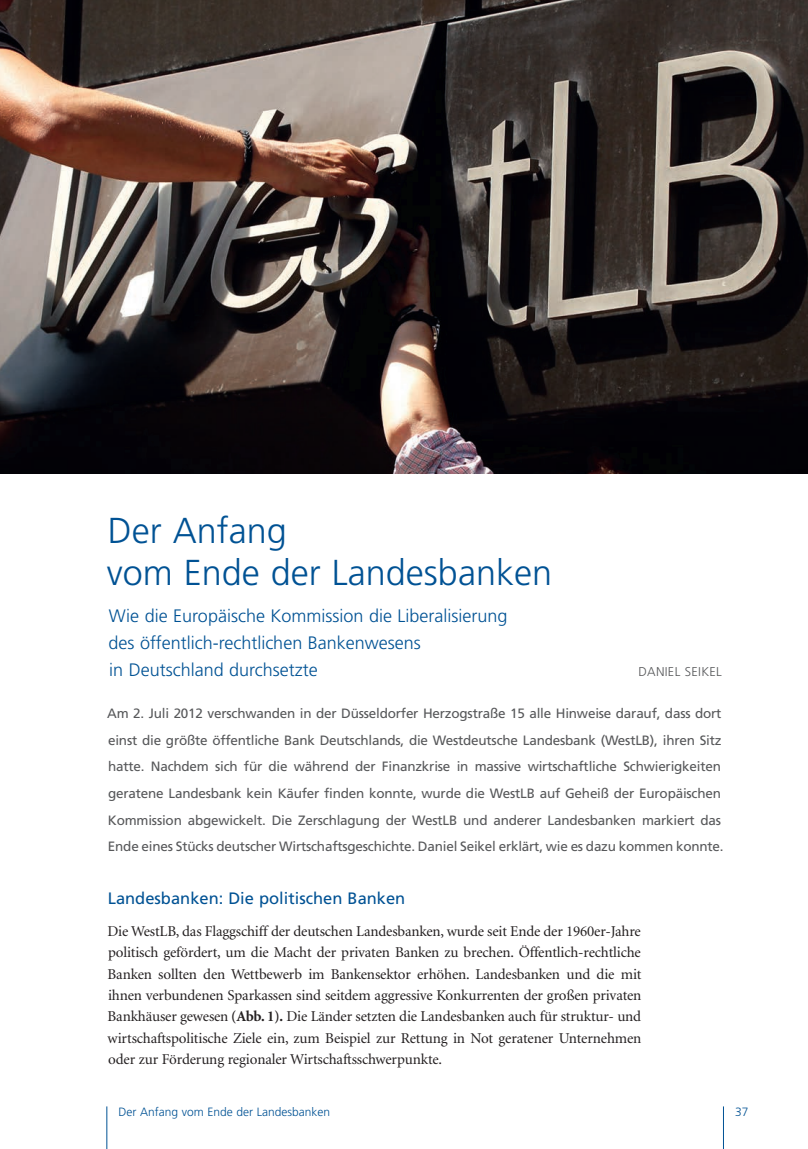
<style>
.page{position:relative;width:808px;height:1149px;background:#fff}
.page>*{position:absolute;margin:0;border:0;box-sizing:border-box;transform-origin:0 0}
.Beitrag-Titel{font:300 36px/42.5px "Frutiger";color:#005294}
.Subheadline-neu{font:300 18px/26.5px "Frutiger LT Pro";color:#005294}
.Beitrag-Zwischenüber{font:16.5px "Frutiger LT Pro";color:#005294}
.Beitrag-Fließtext{font:15px/21.3px "Minion";letter-spacing:-.01em;color:#231f20;text-align:justify}
.Beitrag-Kurzinfo{font:13.5px/26.5px "Frutiger LT Pro";letter-spacing:-.015em;color:#57585a}
.Autor-Neu{font:300 12.75px "Frutiger LT Pro";letter-spacing:.025em;color:#57585a}
.t1{font:300 12px "Frutiger LT Pro";color:#005294}
.s1{font-weight:700}
</style>
<div class="page">
<hr style="left:106px;top:1106px;width:1px;height:42px;background:#005294">
<hr style="left:723px;top:1106px;width:1px;height:42px;background:#005294">
<img style="left:0;top:0;width:808px;height:473px">
<p class="Beitrag-Titel" style="left:107px;top:508px;width:447px">Der Anfang<br>vom Ende der Landesbanken</p>
<p class="Subheadline-neu" style="left:108px;top:602px;width:401px">Wie die Europäische Kommission die Liberalisierung des öffentlich-rechtlichen Bankenwesens<br>in Deutschland durchsetzte</p>
<p class="Autor-Neu" style="left:638px;top:663px;width:85px">DANIEL SEIKEL</p>
<p class="Beitrag-Kurzinfo" style="left:107px;top:700px;width:618px">Am 2. Juli 2012 verschwanden in der Düsseldorfer Herzogstraße 15 alle Hinweise darauf, dass dort einst die größte öffentliche Bank Deutschlands, die Westdeutsche Landesbank (WestLB), ihren Sitz hatte. Nachdem sich für die während der Finanzkrise in massive wirtschaftliche Schwierigkeiten geratene Landesbank kein Käufer finden konnte, wurde die WestLB auf Geheiß der Europäischen Kommission abgewickelt. Die Zerschlagung der WestLB und anderer Landesbanken markiert das Ende eines Stücks deutscher Wirtschaftsgeschichte. Daniel Seikel erklärt, wie es dazu kommen konnte.</p>
<p class="Beitrag-Zwischenüber" style="left:108px;top:888px;width:299px">Landesbanken: Die politischen Banken</p>
<p class="Beitrag-Fließtext" style="left:107px;top:921px;width:535px">Die WestLB, das Flaggschiff der deutschen Landesbanken, wurde seit Ende der 1960er-Jahre politisch gefördert, um die Macht der privaten Banken zu brechen. Öffentlich-rechtliche Banken sollten den Wettbewerb im Bankensektor erhöhen. Landesbanken und die mit ihnen verbundenen Sparkassen sind seitdem aggressive Konkurrenten der großen privaten Bankhäuser gewesen <span class="s1">(Abb. 1).</span> Die Länder setzten die Landesbanken auch für struktur- und wirtschaftspolitische Ziele ein, zum Beispiel zur Rettung in Not geratener Unternehmen oder zur Förderung regionaler Wirtschaftsschwerpunkte.</p>
<p class="t1" style="left:118px;top:1104px;width:213px">Der Anfang vom Ende der Landesbanken</p>
<p class="t1" style="left:735px;top:1104px;width:15px">37</p>
</div>
